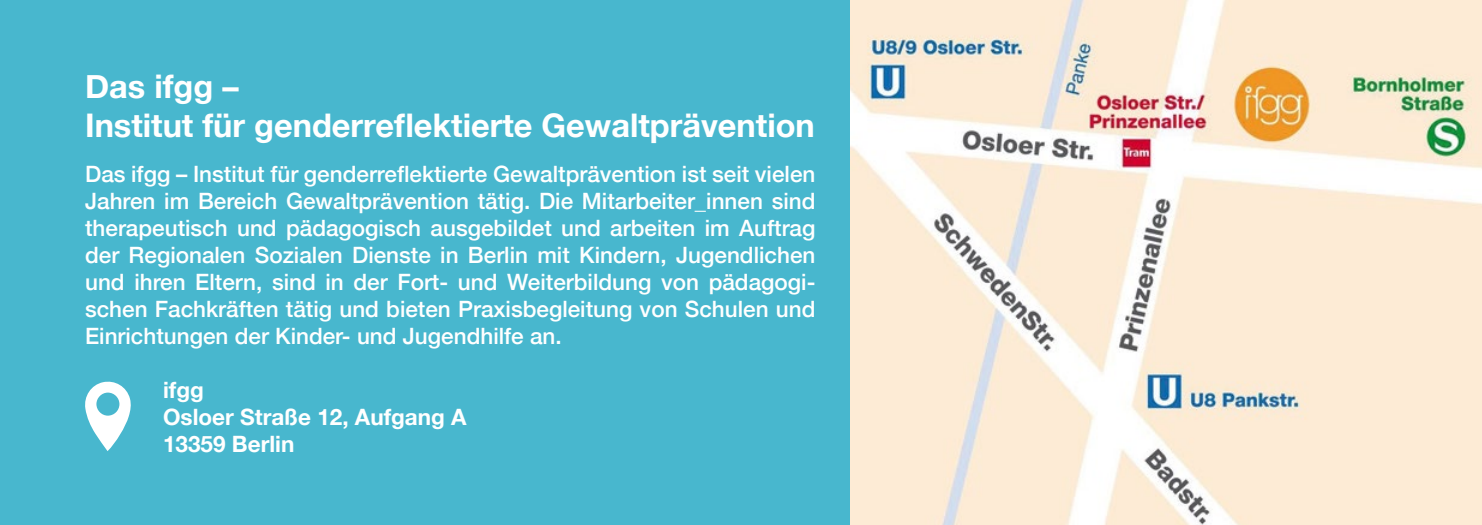
<style>
.page{position:relative;width:1482px;height:525px;background:#fff}
.page>*{position:absolute;margin:0;border:0;box-sizing:border-box;transform-origin:0 0}
.t1{font:700 32.5px/39px "Helvetica Neue";color:#fff}
.t2{font:500 22.5px/27px "Helvetica Neue";color:#fff;text-align:justify}
.t3{font:700 22.5px/27px "Helvetica Neue";color:#fff}
</style>
<div class="page">
<div style="left:0;top:0;width:1481px;height:524px;background:#48b7ce"></div>
<img style="left:850px;top:0;width:631px;height:524px">
<svg style="left:85px;top:381px;width:46px;height:70px"></svg>
<h1 class="t1" style="left:85px;top:68px;width:731px">Das ifgg –<br>Institut für genderreflektierte Gewaltprävention</h1>
<p class="t2" style="left:85px;top:158px;width:731px">Das ifgg – Institut für genderreflektierte Gewaltprävention ist seit vielen Jahren im Bereich Gewaltprävention tätig. Die Mitarbeiter_innen sind therapeutisch und pädagogisch ausgebildet und arbeiten im Auftrag der Regionalen Sozialen Dienste in Berlin mit Kindern, Jugendlichen und ihren Eltern, sind in der Fort- und Weiterbildung von pädagogi&shy;schen Fachkräften tätig und bieten Praxisbegleitung von Schulen und Einrichtungen der Kinder- und Jugendhilfe an.</p>
<p class="t3" style="left:163px;top:376px;width:305px">ifgg<br>Osloer Straße 12, Aufgang A<br>13359 Berlin</p>
</div>
